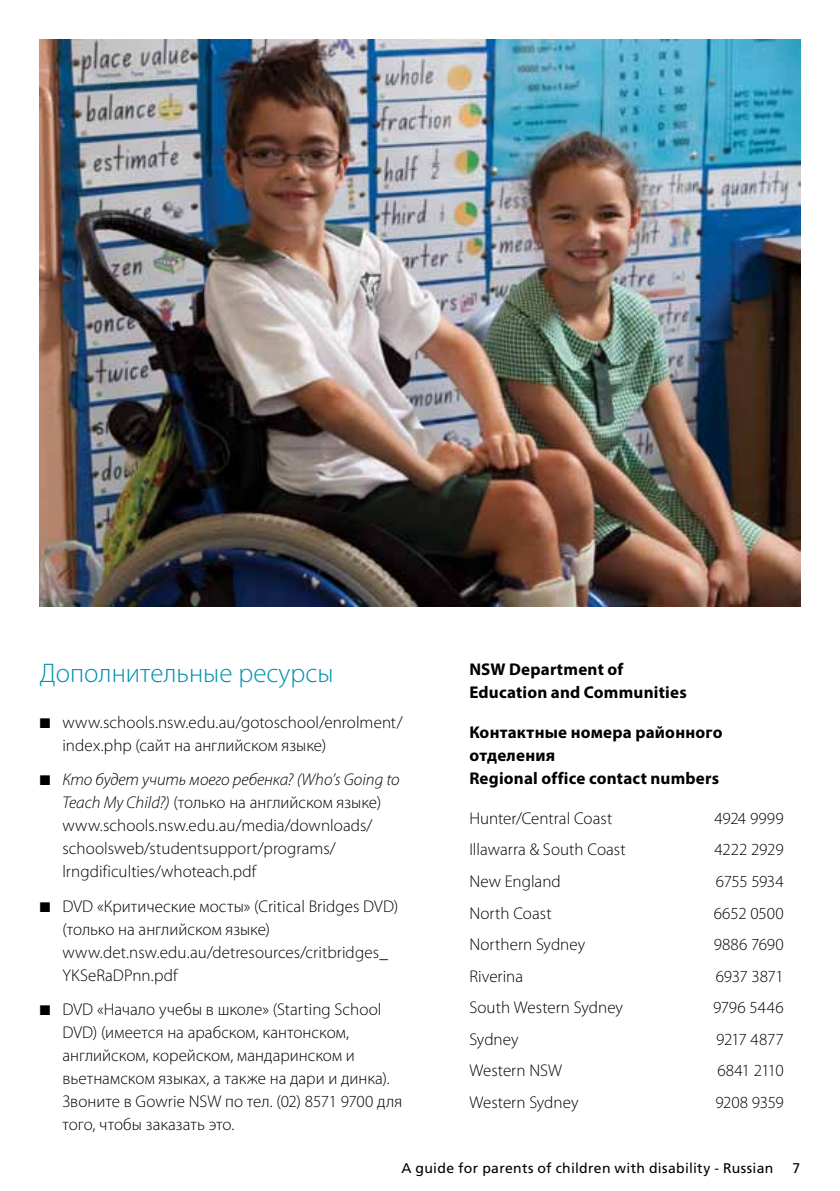
<style>
.page{position:relative;width:840px;height:1191px;background:#fff}
.page>*{position:absolute;margin:0;border:0;box-sizing:border-box;transform-origin:0 0}
.t1{font:300 27px "Myriad Pro";color:#0091af}
.t2{font:300 17px/23px "Myriad Pro";letter-spacing:.005em;color:#000}
.t3{font:700 17px/23px "Myriad Pro";letter-spacing:.01em;color:#000}
.t4{font:300 17px "Myriad Pro";letter-spacing:-.025em;color:#000}
.t5{font:300 17px "Myriad Pro";letter-spacing:-.045em;color:#000}
.t6{font:14px "Frutiger LT Std";letter-spacing:.02em;color:#000}
.s1{font-style:italic}
</style>
<div class="page">
<img style="left:40px;top:40px;width:759px;height:567px">
<h1 class="t1" style="left:40px;top:657px;width:295px">Дополнительные ресурсы</h1>
<p class="t2" style="left:62px;top:710px;width:341px;text-indent:-23px">■ www.schools.nsw.edu.au/gotoschool/enrolment/ index.php (сайт на английском языке)</p>
<p class="t2" style="left:62px;top:768px;width:338px;text-indent:-23px">■ <span class="s1">Кто будет учить моего ребенка? (Who’s Going to Teach My Child?)</span> (только на английском языке) www.schools.nsw.edu.au/media/downloads/ schoolsweb/studentsupport/programs/ lrngdificulties/whoteach.pdf</p>
<p class="t2" style="left:62px;top:894px;width:337px;text-indent:-23px">■ DVD «Критические мосты» (Critical Bridges DVD) (только на английском языке) www.det.nsw.edu.au/detresources/critbridges_ YKSeRaDPnn.pdf</p>
<p class="t2" style="left:62px;top:998px;width:341px;text-indent:-23px">■ DVD «Начало учебы в школе» (Starting School DVD) (имеется на арабском, кантонском, английском, корейском, мандаринском и вьетнамском языках, а также на дари и динка).<br>Звоните в Gowrie NSW по тел. (02) 8571 9700 для того, чтобы заказать это.</p>
<p class="t3" style="left:469px;top:657px;width:219px">NSW Department of<br>Education and Communities</p>
<p class="t3" style="left:469px;top:720px;width:255px">Контактные номера районного отделения<br>Regional office contact numbers</p>
<p class="t2" style="left:469px;top:806px;width:144px">Hunter/Central Coast</p>
<p class="t2" style="left:714px;top:806px;width:71px">4924 9999</p>
<p class="t2" style="left:469px;top:838px;width:158px">Illawarra &amp; South Coast</p>
<p class="t2" style="left:714px;top:838px;width:71px">4222 2929</p>
<p class="t2" style="left:469px;top:869px;width:93px">New England</p>
<p class="t4" style="left:715px;top:871px;width:69px">6755 5934</p>
<p class="t2" style="left:469px;top:901px;width:84px">North Coast</p>
<p class="t2" style="left:713px;top:901px;width:71px">6652 0500</p>
<p class="t2" style="left:469px;top:932px;width:117px">Northern Sydney</p>
<p class="t2" style="left:713px;top:932px;width:71px">9886 7690</p>
<p class="t2" style="left:469px;top:964px;width:55px">Riverina</p>
<p class="t4" style="left:715px;top:965px;width:69px">6937 3871</p>
<p class="t2" style="left:469px;top:995px;width:155px">South Western Sydney</p>
<p class="t2" style="left:712px;top:995px;width:72px">9796 5446</p>
<p class="t2" style="left:469px;top:1027px;width:51px">Sydney</p>
<p class="t4" style="left:715px;top:1028px;width:69px">9217 4877</p>
<p class="t2" style="left:469px;top:1058px;width:94px">Western NSW</p>
<p class="t5" style="left:717px;top:1060px;width:68px">6841 2110</p>
<p class="t2" style="left:469px;top:1090px;width:111px">Western Sydney</p>
<p class="t4" style="left:715px;top:1091px;width:70px">9208 9359</p>
<p class="t6" style="left:401px;top:1160px;width:373px">A guide for parents of children with disability - Russian</p>
<p class="t6" style="left:792px;top:1160px;width:9px">7</p>
</div>
